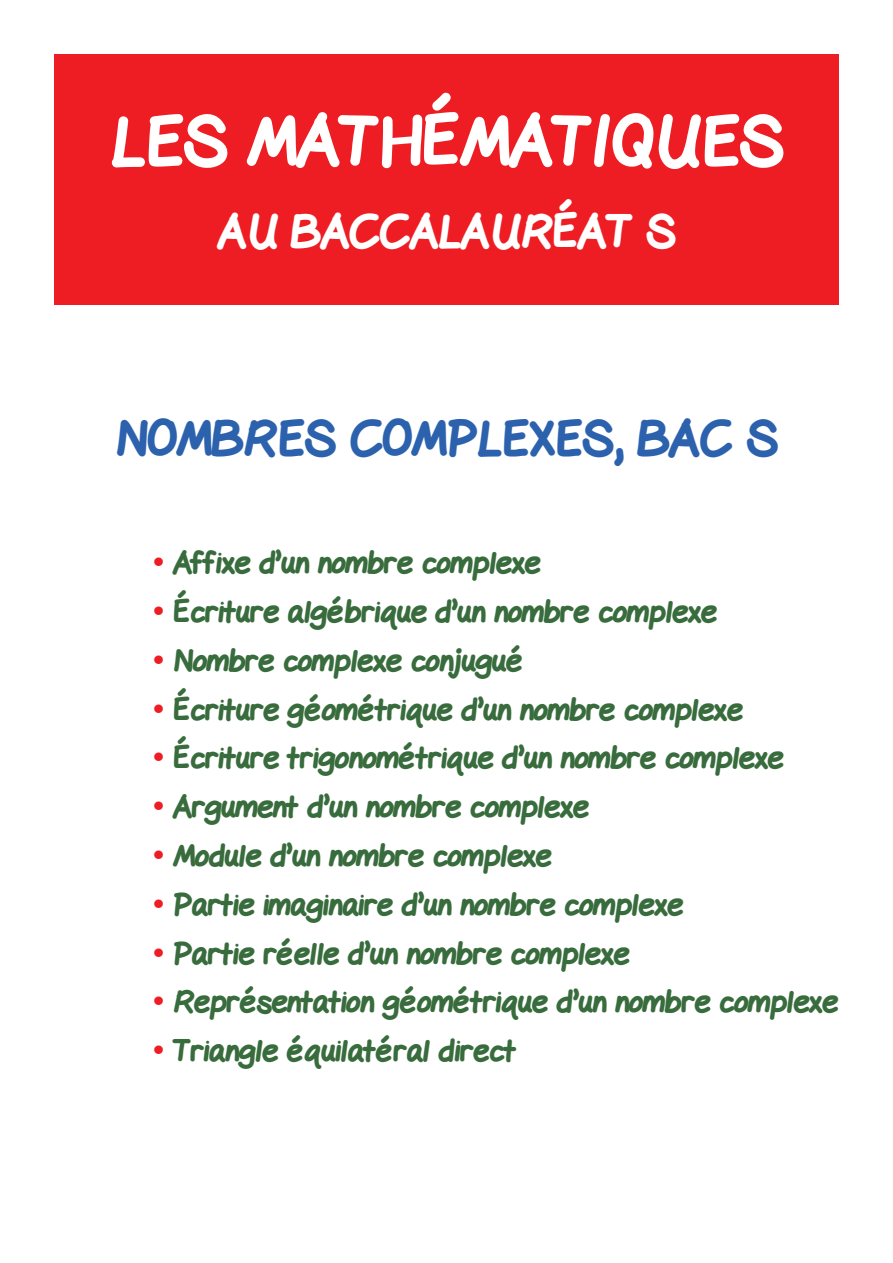
<style>
.page{position:relative;width:893px;height:1263px;background:#fff}
.page>*{position:absolute;margin:0;border:0;box-sizing:border-box;transform-origin:0 0}
.t1{font:800 67.5px "Gel Pen";color:#fff}
.t2{font:800 48px "Gel Pen";color:#2c62ad}
.t3{font:800 45px "Gel Pen";color:#fff}
.t4{font:800 30px "Gel Pen";color:#386c3d}
.s1{color:#ee1d23}
</style>
<div class="page">
<div style="left:54px;top:54px;width:785px;height:250px;background:#ee1d23"></div>
<p class="t1" style="left:110px;top:93px;width:674px">LES MATHÉMATIQUES</p>
<p class="t3" style="left:218px;top:199px;width:459px">AU BACCALAURÉAT S</p>
<p class="t2" style="left:115px;top:404px;width:664px">NOMBRES COMPLEXES, BAC S</p>
<p class="t4" style="left:152px;top:541px;width:390px"><span class="s1">•</span> Affixe d’un nombre complexe</p>
<p class="t4" style="left:152px;top:590px;width:566px"><span class="s1">•</span> Écriture algébrique d’un nombre complexe</p>
<p class="t4" style="left:152px;top:639px;width:373px"><span class="s1">•</span> Nombre complexe conjugué</p>
<p class="t4" style="left:152px;top:688px;width:592px"><span class="s1">•</span> Écriture géométrique d’un nombre complexe</p>
<p class="t4" style="left:152px;top:736px;width:633px"><span class="s1">•</span> Écriture trigonométrique d’un nombre complexe</p>
<p class="t4" style="left:152px;top:785px;width:438px"><span class="s1">•</span> Argument d’un nombre complexe</p>
<p class="t4" style="left:152px;top:834px;width:401px"><span class="s1">•</span> Module d’un nombre complexe</p>
<p class="t4" style="left:152px;top:883px;width:533px"><span class="s1">•</span> Partie imaginaire d’un nombre complexe</p>
<p class="t4" style="left:152px;top:931px;width:479px"><span class="s1">•</span> Partie réelle d’un nombre complexe</p>
<p class="t4" style="left:152px;top:980px;width:688px"><span class="s1">•</span> Représentation géométrique d’un nombre complexe</p>
<p class="t4" style="left:152px;top:1029px;width:366px"><span class="s1">•</span> Triangle équilatéral direct</p>
</div>
